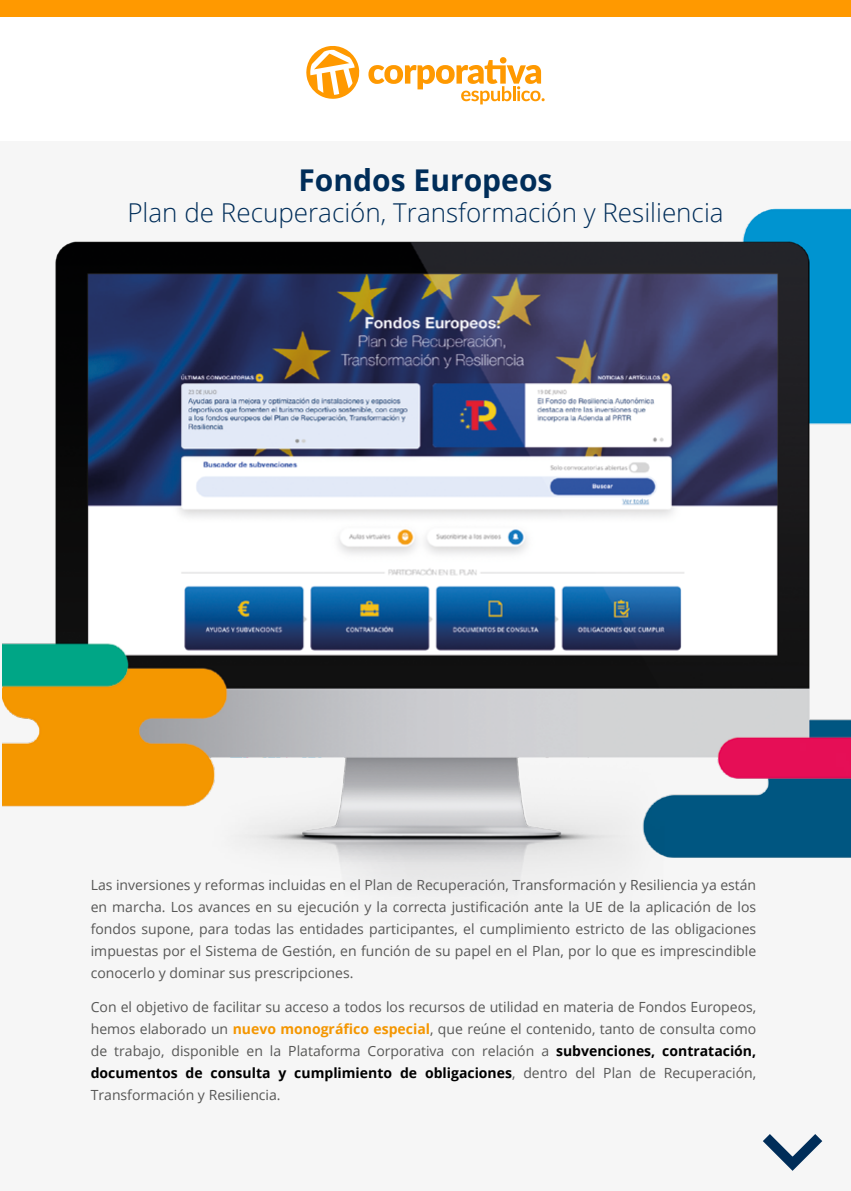
<style>
.page{position:relative;width:851px;height:1191px;background:#fff}
.page>*{position:absolute;margin:0;border:0;box-sizing:border-box;transform-origin:0 0}
.t1{font:700 30px "Open Sans";color:#002d59}
.t2{font:300 26px "Open Sans";color:#002d59}
.t3{font:14px/22px "Open Sans";color:#575756;text-align:justify}
.s1{font-weight:700;color:#f49600}
.s2{font-weight:700;color:#000}
</style>
<div class="page">
<div style="left:0;top:142px;width:850px;height:1049px;background:#f6f6f6"></div>
<div style="left:0;top:0;width:850px;height:16px;background:#f90"></div>
<svg style="left:306px;top:46px;width:54px;height:53px"></svg>
<svg style="left:368px;top:57px;width:176px;height:47px"></svg>
<img style="left:2px;top:208px;width:848px;height:680px">
<svg style="left:763px;top:1134px;width:60px;height:37px"></svg>
<h1 class="t1" style="left:298px;top:159px;width:255px">Fondos Europeos</h1>
<h2 class="t2" style="left:127px;top:195px;width:597px">Plan de Recuperación, Transformación y Resiliencia</h2>
<p class="t3" style="left:91px;top:874px;width:667px">Las inversiones y reformas incluidas en el Plan de Recuperación, Transformación y Resiliencia ya están en marcha. Los avances en su ejecución y la correcta justificación ante la UE de la aplicación de los fondos supone, para todas las entidades participantes, el cumplimiento estricto de las obligaciones impuestas por el Sistema de Gestión, en función de su papel en el Plan, por lo que es imprescindible conocerlo y dominar sus prescripciones.</p>
<p class="t3" style="left:91px;top:995px;width:667px">Con el objetivo de facilitar su acceso a todos los recursos de utilidad en materia de Fondos Europeos, hemos elaborado un <span class="s1">nuevo monográfico especial</span>, que reúne el contenido, tanto de consulta como de trabajo, disponible en la Plataforma Corporativa con relación a <span class="s2">subvenciones, contratación, documentos de consulta y cumplimiento de obligaciones</span>, dentro del Plan de Recuperación, Transformación y Resiliencia.</p>
</div>
